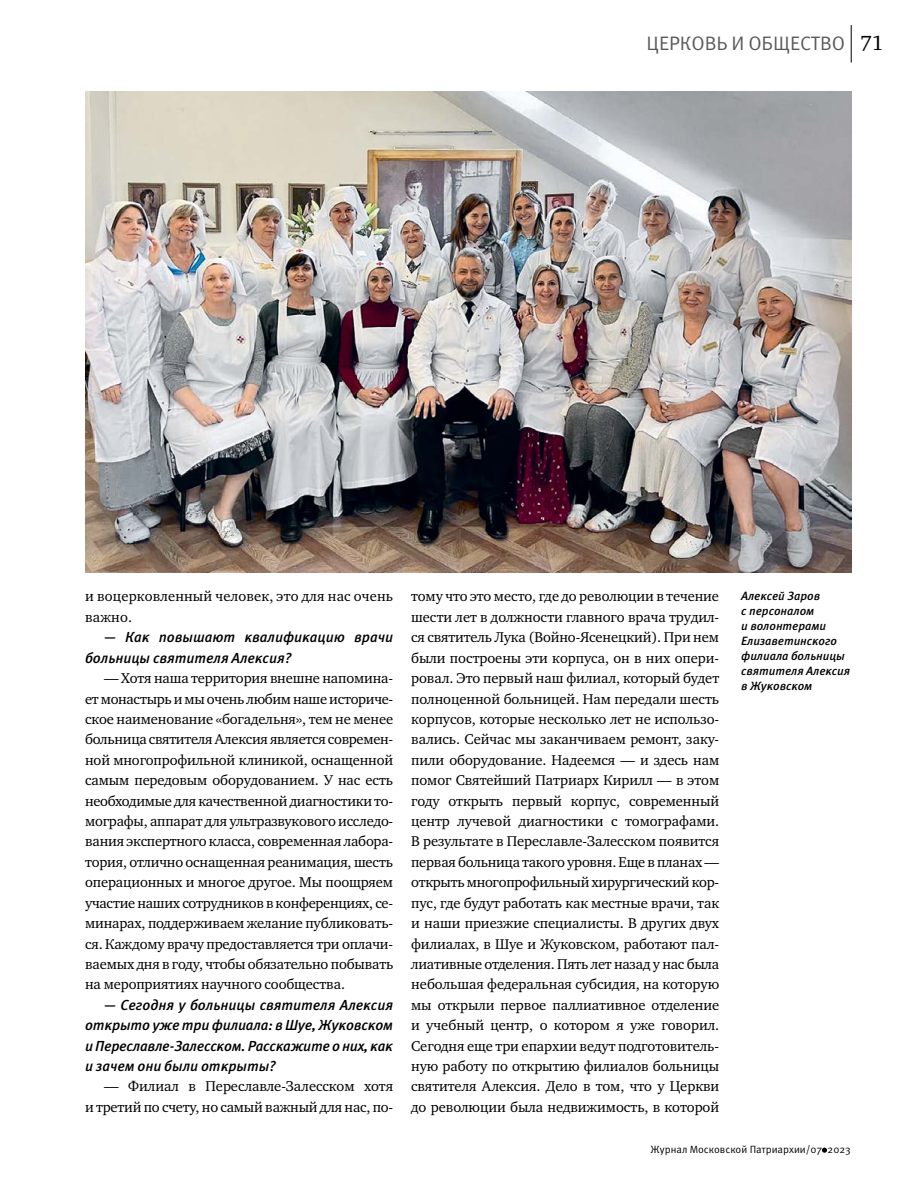
<style>
.page{position:relative;width:915px;height:1191px;background:#fff}
.page>*{position:absolute;margin:0;border:0;box-sizing:border-box;transform-origin:0 0}
.t1{font:19.5px "Meta Pro";letter-spacing:-.005em;color:#58595b}
.t2{font:14.55px/20.4px "Charter ITC";letter-spacing:-.005em;color:#000;text-align:justify}
.t3{font:italic 500 14.55px/20.4px "Meta Pro";letter-spacing:-.005em;color:#000}
.t4{font:italic 500 12px/15px "Meta Pro";letter-spacing:-.005em;color:#000}
.t5{font:10.5px "Meta Pro";color:#000}
.s1{font-family:"Charter ITC";font-size:21px;color:#000}
</style>
<div class="page">
<hr style="left:850px;top:25px;width:1px;height:38px;background:#000">
<img style="left:85px;top:91px;width:765px;height:481px">
<svg style="left:822px;top:1147px;width:4px;height:5px"></svg>
<h1 class="t1" style="left:646px;top:31px;width:238px">ЦЕРКОВЬ И ОБЩЕСТВО <span class="s1">71</span></h1>
<p class="t2" style="left:85px;top:586px;width:309px">и воцерковленный человек, это для нас очень важно.</p>
<p class="t3" style="left:85px;top:627px;width:309px;text-indent:19px">— Как повышают квалификацию врачи больницы святителя Алексия?</p>
<p class="t2" style="left:85px;top:668px;width:309px;text-indent:19px">— Хотя наша территория внешне напомина&shy;ет монастырь и мы очень любим наше историче&shy;ское наименование «богадельня», тем не менее больница святителя Алексия является современ&shy;ной многопрофильной клиникой, оснащенной самым передовым оборудованием. У нас есть необходимые для качественной диагностики то&shy;мографы, аппарат для ультразвукового исследо&shy;вания экспертного класса, современная лабора&shy;тория, отлично оснащенная реанимация, шесть операционных и многое другое. Мы поощряем участие наших сотрудников в конференциях, се&shy;минарах, поддерживаем желание публиковать&shy;ся. Каждому врачу предоставляется три оплачи&shy;ваемых дня в году, чтобы обязательно побывать на мероприятиях научного сообщества.</p>
<p class="t3" style="left:85px;top:995px;width:309px;text-align:justify;text-indent:19px">— Сегодня у больницы святителя Алексия открыто уже три филиала: в Шуе, Жуковском и Переславле-Залесском. Расскажите о них, как и зачем они были открыты?</p>
<p class="t2" style="left:85px;top:1076px;width:309px;text-align:right">— Филиал в Переславле-Залесском хотя<br>и третий по счету, но самый важный для нас, по-</p>
<p class="t2" style="left:411px;top:586px;width:309px">тому что это место, где до революции в течение шести лет в должности главного врача трудил&shy;ся святитель Лука (Войно-Ясенецкий). При нем были построены эти корпуса, он в них опери&shy;ровал. Это первый наш филиал, который будет полноценной больницей. Нам передали шесть корпусов, которые несколько лет не использо&shy;вались. Сейчас мы заканчиваем ремонт, заку&shy;пили оборудование. Надеемся — и здесь нам помог Святейший Патриарх Кирилл — в этом году открыть первый корпус, современный центр лучевой диагностики с томографами.<br>В результате в Переславле-Залесском появится первая больница такого уровня. Еще в планах — открыть многопрофильный хирургический кор&shy;пус, где будут работать как местные врачи, так и наши приезжие специалисты. В других двух филиалах, в Шуе и Жуковском, работают пал&shy;лиативные отделения. Пять лет назад у нас была небольшая федеральная субсидия, на которую мы открыли первое паллиативное отделение и учебный центр, о котором я уже говорил.<br>Сегодня еще три епархии ведут подготовитель&shy;ную работу по открытию филиалов больницы святителя Алексия. Дело в том, что у Церкви до революции была недвижимость, в которой</p>
<p class="t4" style="left:741px;top:589px;width:110px">Алексей Заров<br>с персоналом<br>и волонтерами<br>Елизаветинского филиала больницы святителя Алексия в Жуковском</p>
<p class="t5" style="left:650px;top:1142px;width:201px">Журнал Московской Патриархии/07 2023</p>
</div>
